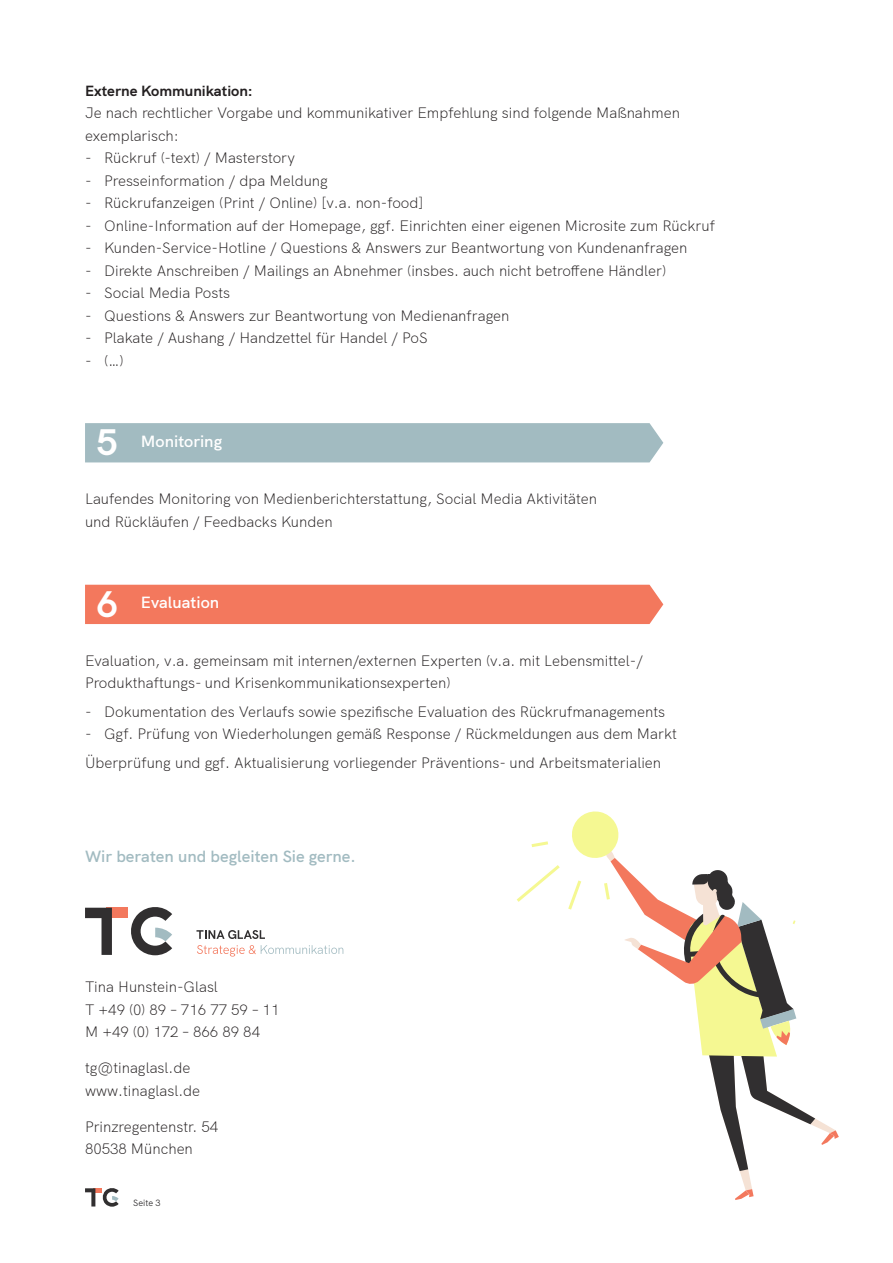
<style>
.page{position:relative;width:893px;height:1263px;background:#fff}
.page>*{position:absolute;margin:0;border:0;box-sizing:border-box;transform-origin:0 0}
.t1{font:700 37.5px "HK Grotesk";color:#fff}
.t2{font:600 16.5px "HK Grotesk";color:#a2bbc1}
.t3{font:600 16.5px "HK Grotesk";color:#fff}
.t4{font:300 15px/22.5px "HK Grotesk";color:#231f20}
.t5{font:700 15px "HK Grotesk";color:#231f20}
.t6{font:9px "HK Grotesk";color:#312f30}
</style>
<div class="page">
<svg style="left:85px;top:1188px;width:34px;height:19px"></svg>
<svg style="left:568px;top:811px;width:271px;height:389px"></svg>
<svg style="left:532px;top:841px;width:16px;height:6px"></svg>
<svg style="left:517px;top:865px;width:43px;height:37px"></svg>
<svg style="left:196px;top:930px;width:69px;height:9px"></svg>
<svg style="left:197px;top:945px;width:146px;height:11px"></svg>
<svg style="left:131px;top:907px;width:41px;height:48px"></svg>
<div style="left:107px;top:908px;width:21px;height:10px;background:#f3785d"></div>
<svg style="left:85px;top:908px;width:27px;height:47px"></svg>
<div style="left:85px;top:423px;width:578px;height:39px;background:#a2bbc1"></div>
<div style="left:85px;top:585px;width:578px;height:39px;background:#f3785d"></div>
<p class="t5" style="left:85px;top:79px;width:169px">Externe Kommunikation:</p>
<p class="t4" style="left:85px;top:100px;width:596px">Je nach rechtlicher Vorgabe und kommunikativer Empfehlung sind folgende Maßnahmen exemplarisch:</p>
<p class="t4" style="left:85px;top:145px;width:211px">- Rückruf (-text) / Masterstory</p>
<p class="t4" style="left:85px;top:168px;width:244px">- Presseinformation / dpa Meldung</p>
<p class="t4" style="left:85px;top:190px;width:340px">- Rückrufanzeigen (Print / Online) [v.a. non-food]</p>
<p class="t4" style="left:85px;top:213px;width:631px">- Online-Information auf der Homepage, ggf. Einrichten einer eigenen Microsite zum Rückruf</p>
<p class="t4" style="left:85px;top:235px;width:604px">- Kunden-Service-Hotline / Questions &amp; Answers zur Beantwortung von Kundenanfragen</p>
<p class="t4" style="left:85px;top:258px;width:583px">- Direkte Anschreiben / Mailings an Abnehmer (insbes. auch nicht betroffene Händler)</p>
<p class="t4" style="left:85px;top:280px;width:147px">- Social Media Posts</p>
<p class="t4" style="left:85px;top:303px;width:426px">- Questions &amp; Answers zur Beantwortung von Medienanfragen</p>
<p class="t4" style="left:85px;top:325px;width:344px">- Plakate / Aushang / Handzettel für Handel / PoS</p>
<p class="t4" style="left:85px;top:348px;width:40px">- (…)</p>
<h1 class="t1" style="left:96px;top:413px;width:23px">5</h1>
<p class="t3" style="left:141px;top:428px;width:83px">Monitoring</p>
<p class="t4" style="left:85px;top:486px;width:514px">Laufendes Monitoring von Medienberichterstattung, Social Media Aktivitäten und Rückläufen / Feedbacks Kunden</p>
<h1 class="t1" style="left:96px;top:574px;width:23px">6</h1>
<p class="t3" style="left:141px;top:590px;width:80px">Evaluation</p>
<p class="t4" style="left:85px;top:648px;width:559px">Evaluation, v.a. gemeinsam mit internen/externen Experten (v.a. mit Lebensmittel-/<br>Produkthaftungs- und Krisenkommunikationsexperten)</p>
<p class="t4" style="left:85px;top:699px;width:582px">- Dokumentation des Verlaufs sowie spezifische Evaluation des Rückrufmanagements</p>
<p class="t4" style="left:85px;top:718px;width:593px;line-height:28.5px">- Ggf. Prüfung von Wiederholungen gemäß Response / Rückmeldungen aus dem Markt<br>Überprüfung und ggf. Aktualisierung vorliegender Präventions- und Arbeitsmaterialien</p>
<p class="t2" style="left:85px;top:843px;width:272px">Wir beraten und begleiten Sie gerne.</p>
<p class="t4" style="left:85px;top:974px;width:196px">Tina Hunstein-Glasl<br>T +49 (0) 89 – 716 77 59 – 11<br>M +49 (0) 172 – 866 89 84</p>
<p class="t4" style="left:85px;top:1055px;width:117px">tg@tinaglasl.de www.tinaglasl.de</p>
<p class="t4" style="left:85px;top:1114px;width:135px">Prinzregentenstr. 54<br>80538 München</p>
<p class="t6" style="left:133px;top:1196px;width:29px">Seite 3</p>
</div>
